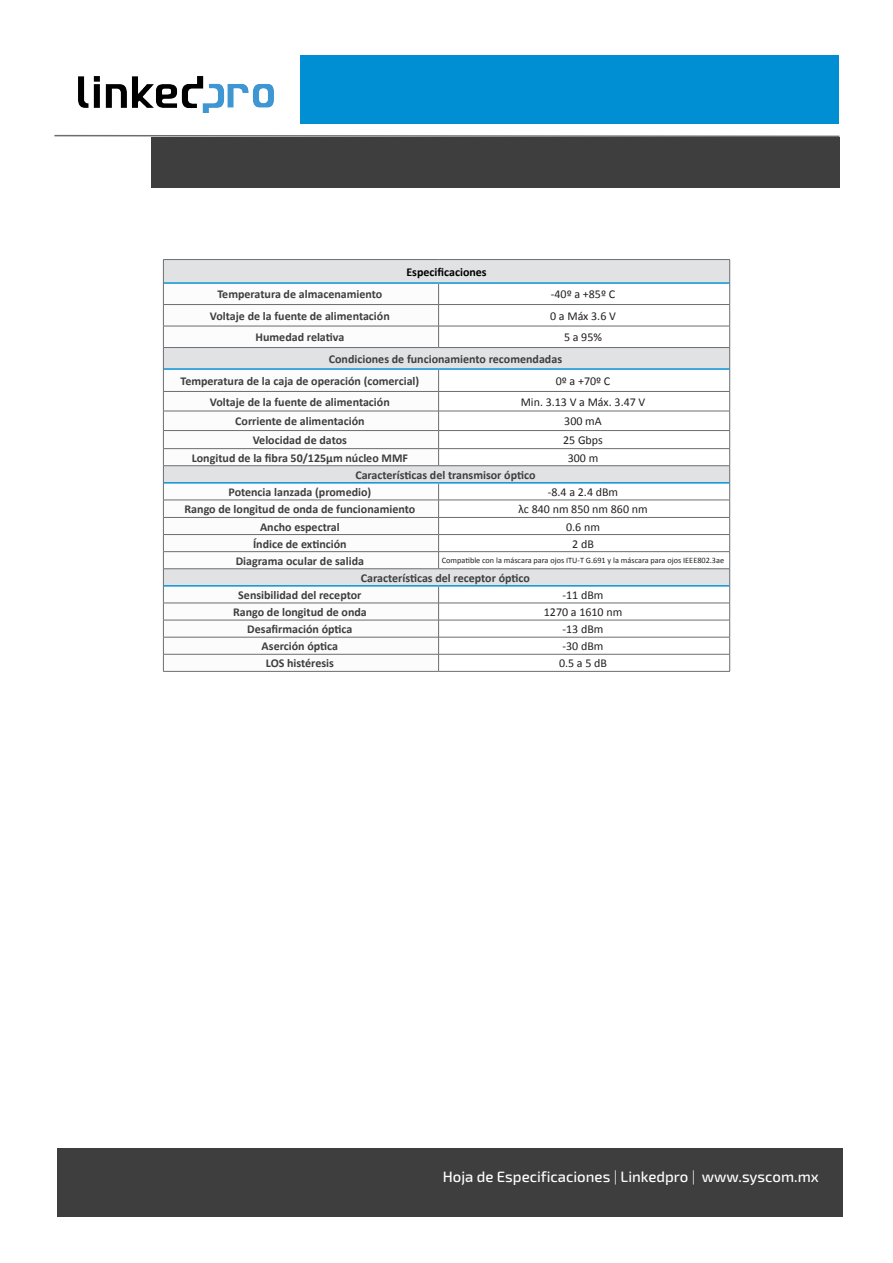
<style>
.page{position:relative;width:893px;height:1263px;background:#fff}
.page>*{position:absolute;margin:0;border:0;box-sizing:border-box;transform-origin:0 0}
.t1{font:500 15px "Exo 2";color:#fff}
.TIT_TAB{font:700 12px "Calibri";color:#3e3e3f}
.CAR_TAB{font:12px "Calibri";color:#231f20}
.TIT_TAB-2{font:700 12px "Calibri";color:#000}
.CAR_TAB-2{font:8.25px "Calibri";color:#231f20}
.s1{font-weight:300}
</style>
<div class="page">
<div style="left:300px;top:55px;width:538px;height:68px;background:#008fd3"></div>
<svg style="left:54px;top:134px;width:786px;height:4px"></svg>
<img style="left:78px;top:76px;width:196px;height:37px">
<div style="left:57px;top:1148px;width:785px;height:69px;background:#3e3e3f"></div>
<div style="left:151px;top:137px;width:688px;height:51px;background:#3e3e3f"></div>
<svg style="left:164px;top:260px;width:565px;height:325px"></svg>
<svg style="left:164px;top:284px;width:275px;height:387px"></svg>
<hr style="left:163px;top:259px;width:276px;height:1px;background:#6c6d70">
<hr style="left:439px;top:259px;width:291px;height:1px;background:#6c6d70">
<hr style="left:163px;top:326px;width:276px;height:1px;background:#6c6d70">
<hr style="left:439px;top:326px;width:291px;height:1px;background:#6c6d70">
<hr style="left:163px;top:347px;width:276px;height:1px;background:#6c6d70">
<hr style="left:439px;top:347px;width:291px;height:1px;background:#6c6d70">
<hr style="left:163px;top:411px;width:276px;height:1px;background:#6c6d70">
<hr style="left:439px;top:411px;width:291px;height:1px;background:#6c6d70">
<hr style="left:163px;top:430px;width:276px;height:1px;background:#6c6d70">
<hr style="left:439px;top:430px;width:291px;height:1px;background:#6c6d70">
<hr style="left:163px;top:448px;width:276px;height:1px;background:#6c6d70">
<hr style="left:439px;top:448px;width:291px;height:1px;background:#6c6d70">
<hr style="left:163px;top:465px;width:276px;height:1px;background:#6c6d70">
<hr style="left:439px;top:465px;width:291px;height:1px;background:#6c6d70">
<hr style="left:163px;top:551px;width:276px;height:1px;background:#6c6d70">
<hr style="left:439px;top:551px;width:291px;height:1px;background:#6c6d70">
<hr style="left:163px;top:568px;width:276px;height:1px;background:#6c6d70">
<hr style="left:439px;top:568px;width:291px;height:1px;background:#6c6d70">
<hr style="left:163px;top:304px;width:276px;height:1px;background:#6c6d70">
<hr style="left:439px;top:304px;width:291px;height:1px;background:#6c6d70">
<svg style="left:163px;top:260px;width:1px;height:411px"></svg>
<svg style="left:438px;top:284px;width:1px;height:63px"></svg>
<svg style="left:438px;top:370px;width:1px;height:95px"></svg>
<svg style="left:438px;top:483px;width:1px;height:86px"></svg>
<svg style="left:438px;top:587px;width:1px;height:84px"></svg>
<svg style="left:729px;top:260px;width:1px;height:411px"></svg>
<hr style="left:163px;top:391px;width:276px;height:1px;background:#6c6d70">
<hr style="left:439px;top:391px;width:291px;height:1px;background:#6c6d70">
<hr style="left:163px;top:500px;width:276px;height:1px;background:#6c6d70">
<hr style="left:439px;top:500px;width:291px;height:1px;background:#6c6d70">
<hr style="left:163px;top:517px;width:276px;height:1px;background:#6c6d70">
<hr style="left:439px;top:517px;width:291px;height:1px;background:#6c6d70">
<hr style="left:163px;top:534px;width:276px;height:1px;background:#6c6d70">
<hr style="left:439px;top:534px;width:291px;height:1px;background:#6c6d70">
<hr style="left:163px;top:603px;width:276px;height:1px;background:#6c6d70">
<hr style="left:439px;top:603px;width:291px;height:1px;background:#6c6d70">
<hr style="left:163px;top:620px;width:276px;height:1px;background:#6c6d70">
<hr style="left:439px;top:620px;width:291px;height:1px;background:#6c6d70">
<hr style="left:163px;top:637px;width:276px;height:1px;background:#6c6d70">
<hr style="left:439px;top:637px;width:291px;height:1px;background:#6c6d70">
<hr style="left:163px;top:654px;width:276px;height:1px;background:#6c6d70">
<hr style="left:439px;top:654px;width:291px;height:1px;background:#6c6d70">
<hr style="left:163px;top:671px;width:276px;height:1px;background:#6c6d70">
<hr style="left:439px;top:671px;width:291px;height:1px;background:#6c6d70">
<hr style="left:164px;top:282px;width:275px;height:2px;background:#008fd3">
<hr style="left:439px;top:282px;width:290px;height:2px;background:#008fd3">
<hr style="left:164px;top:368px;width:275px;height:2px;background:#008fd3">
<hr style="left:439px;top:368px;width:290px;height:2px;background:#008fd3">
<hr style="left:164px;top:482px;width:275px;height:1px;background:#008fd3">
<hr style="left:439px;top:482px;width:290px;height:1px;background:#008fd3">
<hr style="left:164px;top:585px;width:275px;height:2px;background:#008fd3">
<hr style="left:439px;top:585px;width:290px;height:2px;background:#008fd3">
<p class="TIT_TAB-2" style="left:406px;top:263px;width:82px">Especificaciones</p>
<p class="TIT_TAB" style="left:217px;top:286px;width:166px">Temperatura de almacenamiento</p>
<p class="CAR_TAB" style="left:551px;top:286px;width:66px">-40º a +85º C</p>
<p class="TIT_TAB" style="left:210px;top:307px;width:181px">Voltaje de la fuente de alimentación</p>
<p class="CAR_TAB" style="left:550px;top:307px;width:67px">0 a Máx 3.6 V</p>
<p class="TIT_TAB" style="left:256px;top:329px;width:90px">Humedad relativa</p>
<p class="CAR_TAB" style="left:564px;top:329px;width:40px">5 a 95%</p>
<p class="TIT_TAB" style="left:329px;top:350px;width:235px">Condiciones de funcionamiento recomendadas</p>
<p class="TIT_TAB" style="left:180px;top:372px;width:240px">Temperatura de la caja de operación (comercial)</p>
<p class="CAR_TAB" style="left:556px;top:372px;width:56px">0º a +70º C</p>
<p class="TIT_TAB" style="left:210px;top:393px;width:181px">Voltaje de la fuente de alimentación</p>
<p class="CAR_TAB" style="left:521px;top:393px;width:126px">Min. 3.13 V a Máx. 3.47 V</p>
<p class="TIT_TAB" style="left:235px;top:413px;width:131px">Corriente de alimentación</p>
<p class="CAR_TAB" style="left:564px;top:413px;width:39px">300 mA</p>
<p class="TIT_TAB" style="left:253px;top:432px;width:96px">Velocidad de datos</p>
<p class="CAR_TAB" style="left:563px;top:432px;width:41px">25 Gbps</p>
<p class="TIT_TAB" style="left:192px;top:449px;width:218px">Longitud de la fibra 50/125μm núcleo MMF</p>
<p class="CAR_TAB" style="left:568px;top:449px;width:32px">300 m</p>
<p class="TIT_TAB" style="left:355px;top:466px;width:182px">Características del transmisor óptico</p>
<p class="TIT_TAB" style="left:228px;top:483px;width:144px">Potencia lanzada (promedio)</p>
<p class="CAR_TAB" style="left:548px;top:484px;width:72px">-8.4 a 2.4 dBm</p>
<p class="TIT_TAB" style="left:185px;top:501px;width:232px">Rango de longitud de onda de funcionamiento</p>
<p class="CAR_TAB" style="left:518px;top:501px;width:131px">λc 840 nm 850 nm 860 nm</p>
<p class="TIT_TAB" style="left:260px;top:518px;width:81px">Ancho espectral</p>
<p class="CAR_TAB" style="left:566px;top:518px;width:35px">0.6 nm</p>
<p class="TIT_TAB" style="left:253px;top:535px;width:95px">Índice de extinción</p>
<p class="CAR_TAB" style="left:572px;top:535px;width:23px">2 dB</p>
<p class="TIT_TAB" style="left:236px;top:552px;width:130px">Diagrama ocular de salida</p>
<p class="CAR_TAB-2" style="left:442px;top:555px;width:284px">Compatible con la máscara para ojos ITU-T G.691 y la máscara para ojos IEEE802.3ae</p>
<p class="TIT_TAB" style="left:361px;top:569px;width:171px">Características del receptor óptico</p>
<p class="TIT_TAB" style="left:238px;top:586px;width:125px">Sensibilidad del receptor</p>
<p class="CAR_TAB" style="left:563px;top:587px;width:42px">-11 dBm</p>
<p class="TIT_TAB" style="left:233px;top:603px;width:135px">Rango de longitud de onda</p>
<p class="CAR_TAB" style="left:544px;top:604px;width:80px">1270 a 1610 nm</p>
<p class="TIT_TAB" style="left:247px;top:621px;width:107px">Desafirmación óptica</p>
<p class="CAR_TAB" style="left:563px;top:621px;width:42px">-13 dBm</p>
<p class="TIT_TAB" style="left:262px;top:638px;width:78px">Aserción óptica</p>
<p class="CAR_TAB" style="left:563px;top:638px;width:42px">-30 dBm</p>
<p class="TIT_TAB" style="left:266px;top:655px;width:70px">LOS histéresis</p>
<p class="CAR_TAB" style="left:559px;top:655px;width:49px">0.5 a 5 dB</p>
<p class="t1" style="left:443px;top:1168px;width:378px">Hoja de Especificaciones <span class="s1">|</span> Linkedpro <span class="s1">|</span> www.syscom.mx</p>
</div>
